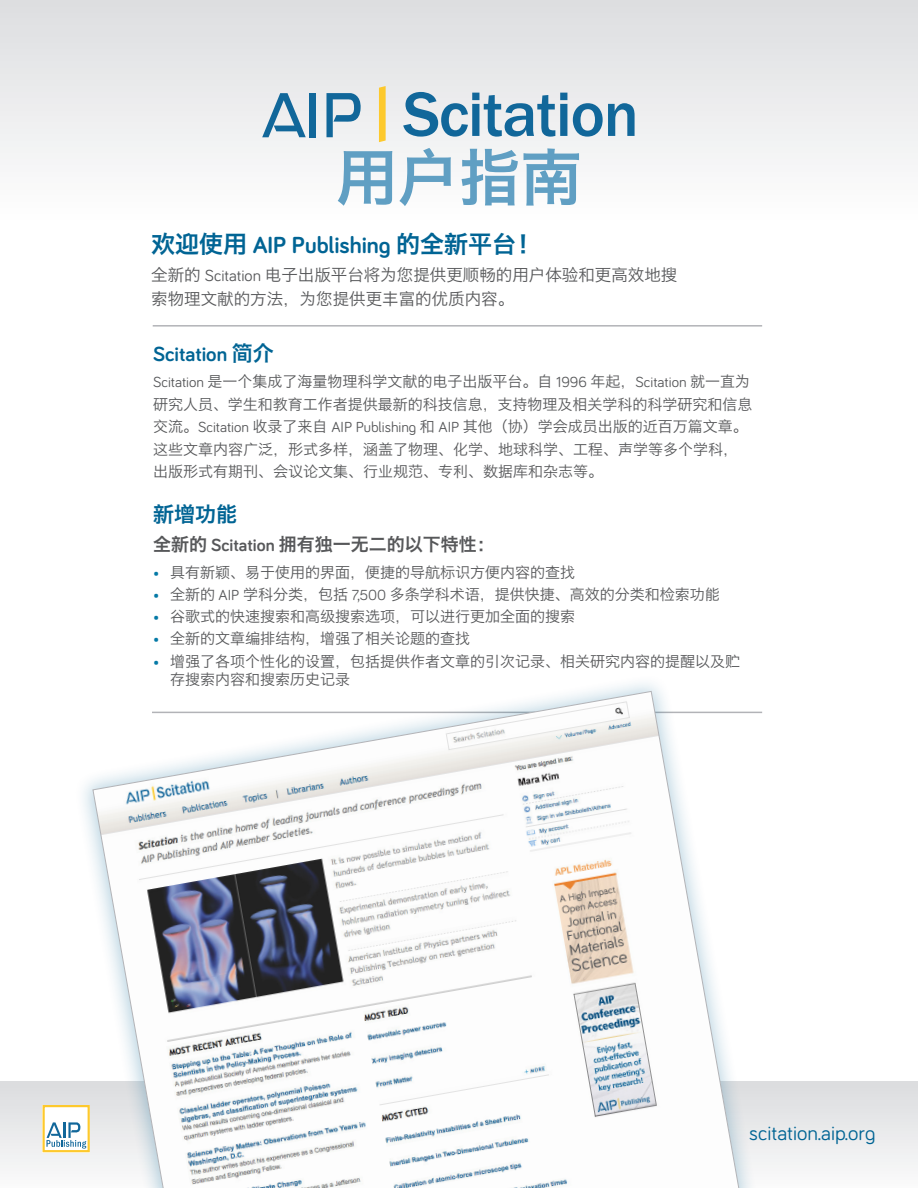
<style>
.page{position:relative;width:918px;height:1188px;background:#fff}
.page>*{position:absolute;margin:0;border:0;box-sizing:border-box;transform-origin:0 0}
.t1{font:61.5px "Hiragino Sans GB W6";color:#609fc3}
.t2{font:700 24px "Bariol";color:#006494}
.t3{font:21px "Bariol";color:#006494}
.t4{font:700 21px "Bariol";color:#006494}
.t5{font:21px "Hiragino Sans GB W6";color:#006494}
.t6{font:18px "Hiragino Sans GB W6";color:#57585a}
.t7{font:16.5px/24px "Hiragino Sans GB W3";color:#57585a}
.t8{font:15px/22.5px "Hiragino Sans GB W3";color:#57585a}
.s1{font-family:"Hiragino Sans GB W6";font-weight:400}
.s2{font-family:"Bariol"}
.s3{font-family:"Bariol";font-weight:700}
.s4{font-family:"Bariol";font-weight:700;color:#0479a6}
</style>
<div class="page">
<div style="left:0;top:1082px;width:918px;height:106px;background:linear-gradient(to bottom,#dbdcde,#fafafa)"></div>
<div style="left:0;top:0;width:918px;height:221px;background:linear-gradient(to bottom,#dcdde0,#fefefe)"></div>
<div style="left:43px;top:1105px;width:47px;height:47px;background:#fff"></div>
<div style="left:43px;top:1105px;width:47px;height:47px;border:2px solid #fdc92d"></div>
<svg style="left:46px;top:1122px;width:23px;height:25px"></svg>
<svg style="left:379px;top:86px;width:7px;height:56px"></svg>
<svg style="left:262px;top:93px;width:44px;height:44px"></svg>
<div style="left:309px;top:93px;width:7px;height:44px;background:#11679a"></div>
<svg style="left:326px;top:93px;width:35px;height:44px"></svg>
<svg style="left:403px;top:92px;width:164px;height:45px"></svg>
<svg style="left:573px;top:103px;width:62px;height:34px"></svg>
<hr style="left:153px;top:325px;width:609px;height:2px;background:#b2b3b7">
<svg style="left:69px;top:683px;width:698px;height:505px"></svg>
<svg style="left:92px;top:690px;width:653px;height:498px"></svg>
<h1 class="t1" style="left:336px;top:137px;width:248px">用户指南</h1>
<h2 class="t2" style="left:151px;top:229px;width:390px"><span class="s1">欢迎使用</span> AIP Publishing <span class="s1">的全新平台！</span></h2>
<p class="t7" style="left:151px;top:263px;width:528px">全新的 <span class="s2">Scitation</span> 电子出版平台将为您提供更顺畅的用户体验和更高效地搜索物理文献的方法，为您提供更丰富的优质内容。</p>
<h3 class="t4" style="left:153px;top:340px;width:122px">Scitation <span class="s1">简介</span></h3>
<p class="t8" style="left:153px;top:370px;width:601px"><span class="s2">Scitation</span> 是一个集成了海量物理科学文献的电子出版平台。自 <span class="s2">1996</span> 年起，<span class="s2">Scitation</span> 就一直为研究人员、学生和教育工作者提供最新的科技信息，支持物理及相关学科的科学研究和信息交流。<span class="s2">Scitation</span> 收录了来自 <span class="s2">AIP Publishing</span> 和 <span class="s2">AIP</span> 其他（协）学会成员出版的近百万篇文章。这些文章内容广泛，形式多样，涵盖了物理、化学、地球科学、工程、声学等多个学科，出版形式有期刊、会议论文集、行业规范、专利、数据库和杂志等。</p>
<h3 class="t5" style="left:153px;top:500px;width:86px">新增功能</h3>
<p class="t6" style="left:153px;top:532px;width:343px">全新的 <span class="s3">Scitation</span> 拥有独一无二的以下特性：</p>
<p class="t8" style="left:153px;top:561px;width:424px"><span class="s4">•</span> 具有新颖、易于使用的界面，便捷的导航标识方便内容的查找</p>
<p class="t8" style="left:153px;top:583px;width:568px"><span class="s4">•</span> 全新的 <span class="s2">AIP</span> 学科分类，包括 <span class="s2">7,500</span> 多条学科术语，提供快捷、高效的分类和检索功能</p>
<p class="t8" style="left:153px;top:605px;width:424px"><span class="s4">•</span> 谷歌式的快速搜索和高级搜索选项，可以进行更加全面的搜索</p>
<p class="t8" style="left:153px;top:627px;width:319px"><span class="s4">•</span> 全新的文章编排结构，增强了相关论题的查找</p>
<p class="t8" style="left:170px;top:652px;width:572px;line-height:18px;text-indent:-17px"><span class="s4">•</span> 增强了各项个性化的设置，包括提供作者文章的引次记录、相关研究内容的提醒以及贮存搜索内容和搜索历史记录</p>
<h3 class="t3" style="left:749px;top:1119px;width:128px">scitation.aip.org</h3>
</div>
